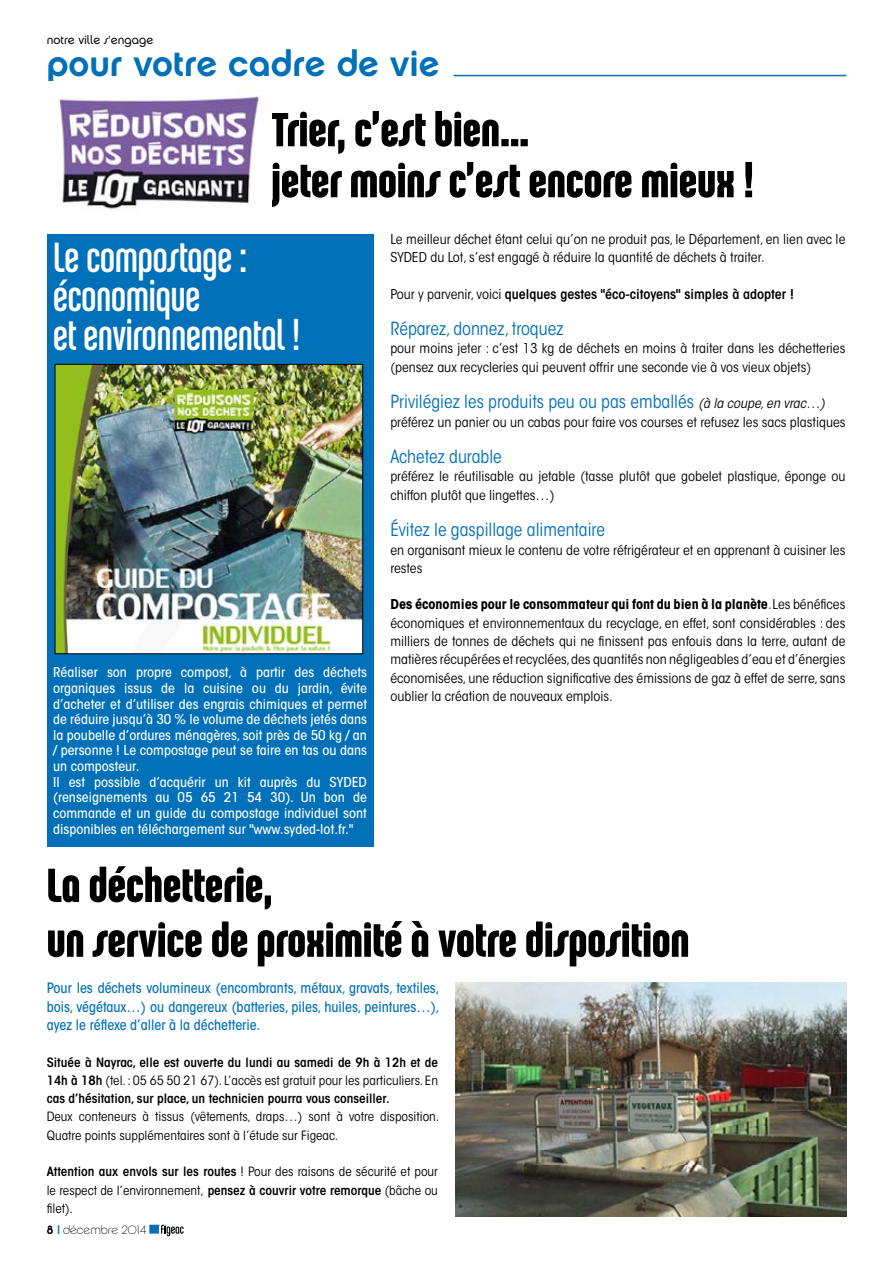
<style>
.page{position:relative;width:893px;height:1263px;background:#fff}
.page>*{position:absolute;margin:0;border:0;box-sizing:border-box;transform-origin:0 0}
.t1{font:51px/54.9px "Chalet Comprime Hong Kong Seventy";color:#000}
.t2{font:45px/39px "Chalet Comprime Cologne Seventy";color:#fff}
.t3{font:36px "Chalet New York Nineteen Seventy";color:#0070b8}
.t4{font:condensed 18px "ITC Avant Garde Std";color:#0070b8}
.t5{font:500 condensed 14.25px/18.3px "ITC Avant Garde Std";color:#0070b8;text-align:justify}
.t6{font:condensed 13.5px/18.3px "ITC Avant Garde Std";color:#000;scale:1.05 1}
.t7{font:500 condensed 13.5px/15.6px "ITC Avant Garde Std";color:#fff;scale:1.05 1}
.t8{font:600 condensed 13.5px "ITC Avant Garde Std";color:#000;scale:1.05 1}
.t9{font:condensed 12.75px/18.3px "ITC Avant Garde Std";color:#000;scale:1.05 1}
.t10{font:600 condensed 12.75px/18.3px "ITC Avant Garde Std";color:#000;text-align:justify;scale:1.05 1}
.t11{font:12px "Chalet London Nineteen Seventy";color:#000}
.t12{font:12px "Chalet Paris Nineteen Seventy";color:#000}
.s1{font-weight:400}
.s2{font-style:italic;font-size:13.5px;color:#000}
.s3{font-weight:700}
.s4{font-weight:600}
.s5{font-family:"Chalet New York Nineteen Seventy"}
.s6{font-family:"ITC Avant Garde Std";font-weight:500;color:#0070b8}
</style>
<div class="page">
<svg style="left:149px;top:1225px;width:35px;height:11px"></svg>
<hr style="left:454px;top:75px;width:392px;height:1px;background:#0070b8">
<div style="left:47px;top:234px;width:326px;height:612px;background:#0070b8"></div>
<img style="left:57px;top:366px;width:304px;height:286px">
<div style="left:55px;top:364px;width:308px;height:290px;border:1px solid #000"></div>
<img style="left:455px;top:982px;width:391px;height:234px">
<img style="left:59px;top:96px;width:200px;height:113px">
<p class="t11" style="left:47px;top:33px;width:108px">notre ville s'engage</p>
<h3 class="t3" style="left:47px;top:41px;width:394px">pour votre cadre de vie</h3>
<h1 class="t1" style="left:271px;top:102px;width:484px;line-height:51px">Trier, c’est bien…<br>jeter moins c’est encore mieux !</h1>
<p class="t6" style="left:390px;top:230px;width:435px">Le meilleur déchet étant celui qu’on ne produit pas, le Département, en lien avec le<br>SYDED du Lot, s’est engagé à réduire la quantité de déchets à traiter.</p>
<p class="t8" style="left:390px;top:285px;width:386px"><span class="s1">Pour y parvenir, voici</span> quelques gestes "éco-citoyens" simples à adopter !</p>
<h3 class="t4" style="left:390px;top:318px;width:175px">Réparez, donnez, troquez</h3>
<p class="t6" style="left:390px;top:339px;width:435px">pour moins jeter : c’est 13 kg de déchets en moins à traiter dans les déchetteries (pensez aux recycleries qui peuvent offrir une seconde vie à vos vieux objets)</p>
<h3 class="t4" style="left:390px;top:391px;width:436px">Privilégiez les produits peu ou pas emballés <span class="s2">(à la coupe, en vrac…)</span></h3>
<p class="t6" style="left:390px;top:412px;width:435px">préférez un panier ou un cabas pour faire vos courses et refusez les sacs plastiques</p>
<h3 class="t4" style="left:390px;top:446px;width:113px">Achetez durable</h3>
<p class="t6" style="left:390px;top:467px;width:435px">préférez le réutilisable au jetable (tasse plutôt que gobelet plastique, éponge ou chiffon plutôt que lingettes…)</p>
<h3 class="t4" style="left:390px;top:519px;width:216px">Évitez le gaspillage alimentaire</h3>
<p class="t6" style="left:390px;top:540px;width:435px">en organisant mieux le contenu de votre réfrigérateur et en apprenant à cuisiner les restes</p>
<p class="t6" style="left:390px;top:595px;width:435px;text-align:justify"><span class="s3">Des économies pour le consommateur qui font du bien à la planète</span>. Les bénéfices économiques et environnementaux du recyclage, en effet, sont considérables : des milliers de tonnes de déchets qui ne finissent pas enfouis dans la terre, autant de matières récupérées et recyclées, des quantités non négligeables d’eau et d’énergies économisées, une réduction significative des émissions de gaz à effet de serre, sans oublier la création de nouveaux emplois.</p>
<h2 class="t2" style="left:53px;top:237px;width:249px">Le compostage : économique<br>et environnemental !</h2>
<p class="t7" style="left:53px;top:665px;width:300px">Réaliser son propre compost, à partir des déchets organiques issus de la cuisine ou du jardin, évite d’acheter et d’utiliser des engrais chimiques et permet de réduire jusqu’à 30 % le volume de déchets jetés dans la poubelle d’ordures ménagères, soit près de 50 kg / an / personne ! Le compostage peut se faire en tas ou dans un composteur.<br>Il est possible d’acquérir un kit auprès du SYDED (renseignements au 05 65 21 54 30). Un bon de commande et un guide du compostage individuel sont disponibles en téléchargement sur "www.syded-lot.fr."</p>
<h1 class="t1" style="left:47px;top:856px;width:644px">La déchetterie,<br>un service de proximité à votre disposition</h1>
<p class="t5" style="left:47px;top:979px;width:394px">Pour les déchets volumineux (encombrants, métaux, gravats, textiles, bois, végétaux…) ou dangereux (batteries, piles, huiles, peintures…), ayez le réflexe d’aller à la déchetterie.</p>
<p class="t10" style="left:47px;top:1053px;width:374px">Située à Nayrac, elle est ouverte du lundi au samedi de 9h à 12h et de 14h à 18h <span class="s1">(tel. : 05 65 50 21 67). L’accès est gratuit pour les particuliers. En </span>cas d’hésitation, sur place, un technicien pourra vous conseiller.</p>
<p class="t9" style="left:47px;top:1108px;width:375px">Deux conteneurs à tissus (vêtements, draps…) sont à votre disposition.<br>Quatre points supplémentaires sont à l’étude sur Figeac.</p>
<p class="t9" style="left:47px;top:1162px;width:374px;text-align:justify"><span class="s4">Attention aux envols sur les routes</span> ! Pour des raisons de sécurité et pour le respect de l’environnement, <span class="s4">pensez à couvrir votre remorque</span> (bâche ou filet).</p>
<p class="t12" style="left:47px;top:1222px;width:101px"><span class="s5">8</span> <span class="s6">I</span> décembre 2014</p>
</div>
